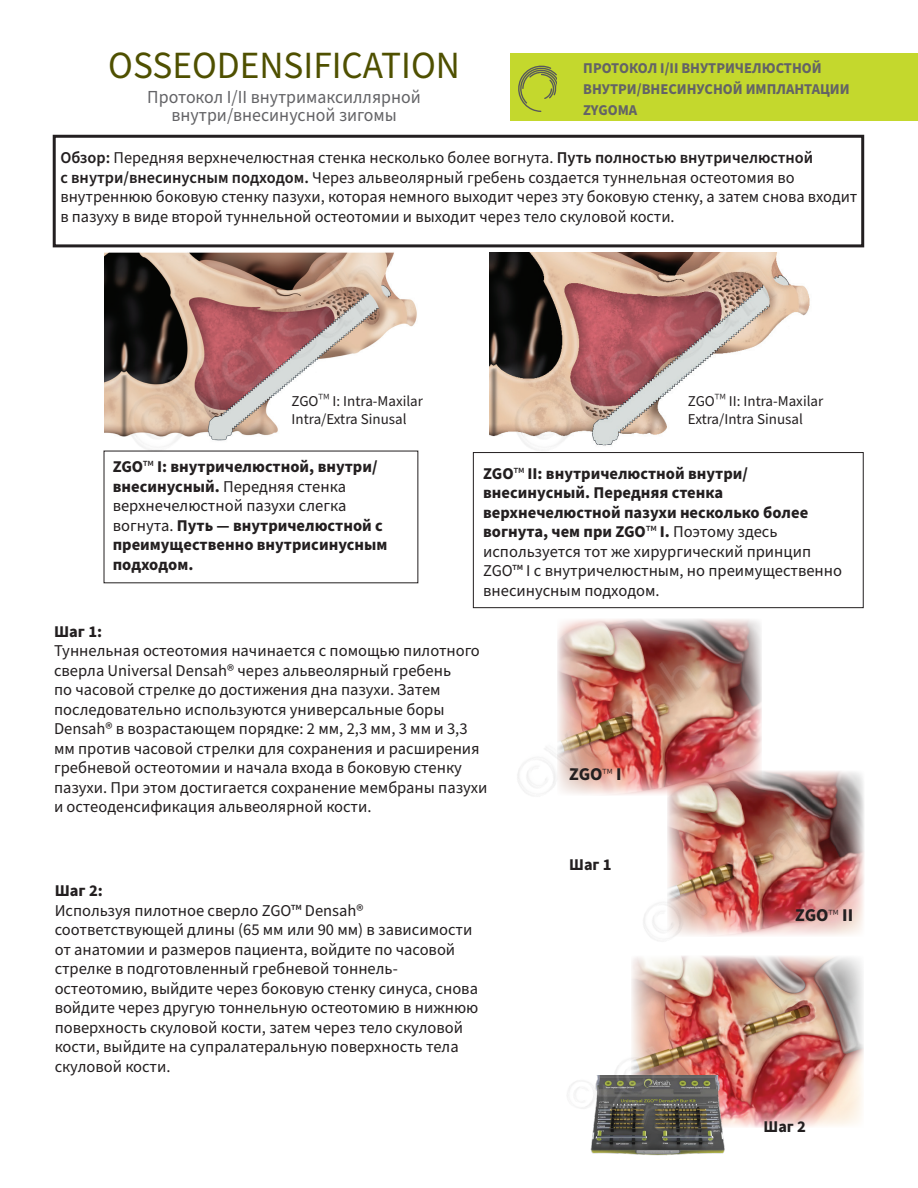
<style>
.page{position:relative;width:918px;height:1188px;background:#fff}
.page>*{position:absolute;margin:0;border:0;box-sizing:border-box;transform-origin:0 0}
.t1{font:38.55px "Source Sans Pro";color:#4f5000}
.t2{font:18.3px/18px "Source Sans Pro";color:#636366;text-align:center}
.t3{font:700 18px "Source Sans Pro";color:#231f20}
.t4{font:16.5px/19.5px "Source Sans Pro";color:#231f20}
.t5{font:700 16.5px/19.5px "Source Sans Pro";color:#231f20}
.t6{font:15px/18px "Source Sans Pro";color:#231f20}
.t7{font:700 15px/21px "Source Sans Pro";color:#636366}
.s1{font-weight:600}
.s2{font-weight:300;font-size:18px}
.s3{font-weight:400}
.s4{font-weight:700}
.s5{font-weight:300;font-size:16.5px}
</style>
<div class="page">
<div style="left:510px;top:53px;width:408px;height:68px;background:#c4d82d"></div>
<svg style="left:518px;top:66px;width:39px;height:46px"></svg>
<img style="left:752px;top:620px;width:10px;height:119px">
<img style="left:853px;top:1006px;width:11px;height:118px">
<div style="left:53px;top:135px;width:811px;height:112px;border:3px solid #231f20"></div>
<img style="left:52px;top:163px;width:385px;height:381px">
<img style="left:437px;top:243px;width:412px;height:301px">
<img style="left:472px;top:594px;width:280px;height:202px">
<img style="left:589px;top:739px;width:275px;height:267px">
<img style="left:589px;top:920px;width:264px;height:208px">
<img style="left:567px;top:1028px;width:177px;height:128px">
<h1 class="t1" style="left:108px;top:39px;width:353px">OSSEODENSIFICATION</h1>
<p class="t2" style="left:147px;top:88px;width:275px">Протокол I/II внутримаксиллярной внутри/внесинусной зигомы</p>
<p class="t7" style="left:583px;top:58px;width:268px">ПРОТОКОЛ I/II ВНУТРИЧЕЛЮСТНОЙ<br>ВНУТРИ/ВНЕСИНУСНОЙ ИМПЛАНТАЦИИ<br>ZYGOMA</p>
<p class="t4" style="left:60px;top:149px;width:799px"><span class="s1">Обзор:</span> Передняя верхнечелюстная стенка несколько более вогнута. <span class="s1">Путь полностью внутричелюстной<br>с внутри/внесинусным подходом.</span> Через альвеолярный гребень создается туннельная остеотомия во внутреннюю боковую стенку пазухи, которая немного выходит через эту боковую стенку, а затем снова входит в пазуху в виде второй туннельной остеотомии и выходит через тело скуловой кости.</p>
<p class="t6" style="left:292px;top:393px;width:133px">ZGO<span class="s2">™</span> I: Intra-Maxilar<br>Intra/Extra Sinusal</p>
<p class="t5" style="left:113px;top:457px;width:276px">ZGO<span class="s3">™</span> I: внутричелюстной, внутри/ внесинусный. <span class="s3">Передняя стенка верхнечелюстной пазухи слегка вогнута.</span> Путь — внутричелюстной с преимущественно внутрисинусным подходом.</p>
<p class="t4" style="left:483px;top:464px;width:360px"><span class="s4">ZGO</span>™ <span class="s4">II: внутричелюстной внутри/ внесинусный. Передняя стенка верхнечелюстной пазухи несколько более вогнута, чем при ZGO</span>™ <span class="s4">I.</span> Поэтому здесь используется тот же хирургический принцип ZGO™ I с внутричелюстным, но преимущественно внесинусным подходом.</p>
<p class="t6" style="left:688px;top:393px;width:137px">ZGO<span class="s2">™</span> II: Intra-Maxilar<br>Extra/Intra Sinusal</p>
<p class="t5" style="left:54px;top:622px;width:50px">Шаг 1:</p>
<p class="t4" style="left:54px;top:642px;width:435px">Туннельная остеотомия начинается с помощью пилотного сверла Universal Densah® через альвеолярный гребень<br>по часовой стрелке до достижения дна пазухи. Затем последовательно используются универсальные боры Densah® в возрастающем порядке: 2 мм, 2,3 мм, 3 мм и 3,3 мм против часовой стрелки для сохранения и расширения гребневой остеотомии и начала входа в боковую стенку пазухи. При этом достигается сохранение мембраны пазухи и остеоденсификация альвеолярной кости.</p>
<p class="t3" style="left:569px;top:762px;width:54px">ZGO<span class="s5">™</span> I</p>
<p class="t5" style="left:569px;top:855px;width:44px">Шаг 1</p>
<p class="t5" style="left:55px;top:881px;width:50px">Шаг 2:</p>
<p class="t4" style="left:55px;top:901px;width:425px">Используя пилотное сверло ZGO™ Densah® соответствующей длины (65 мм или 90 мм) в зависимости от анатомии и размеров пациента, войдите по часовой стрелке в подготовленный гребневой тоннель&shy;остеотомию, выйдите через боковую стенку синуса, снова войдите через другую тоннельную остеотомию в нижнюю поверхность скуловой кости, затем через тело скуловой кости, выйдите на супралатеральную поверхность тела скуловой кости.</p>
<p class="t3" style="left:795px;top:902px;width:59px">ZGO<span class="s5">™</span> II</p>
<p class="t5" style="left:764px;top:1117px;width:44px">Шаг 2</p>
</div>
